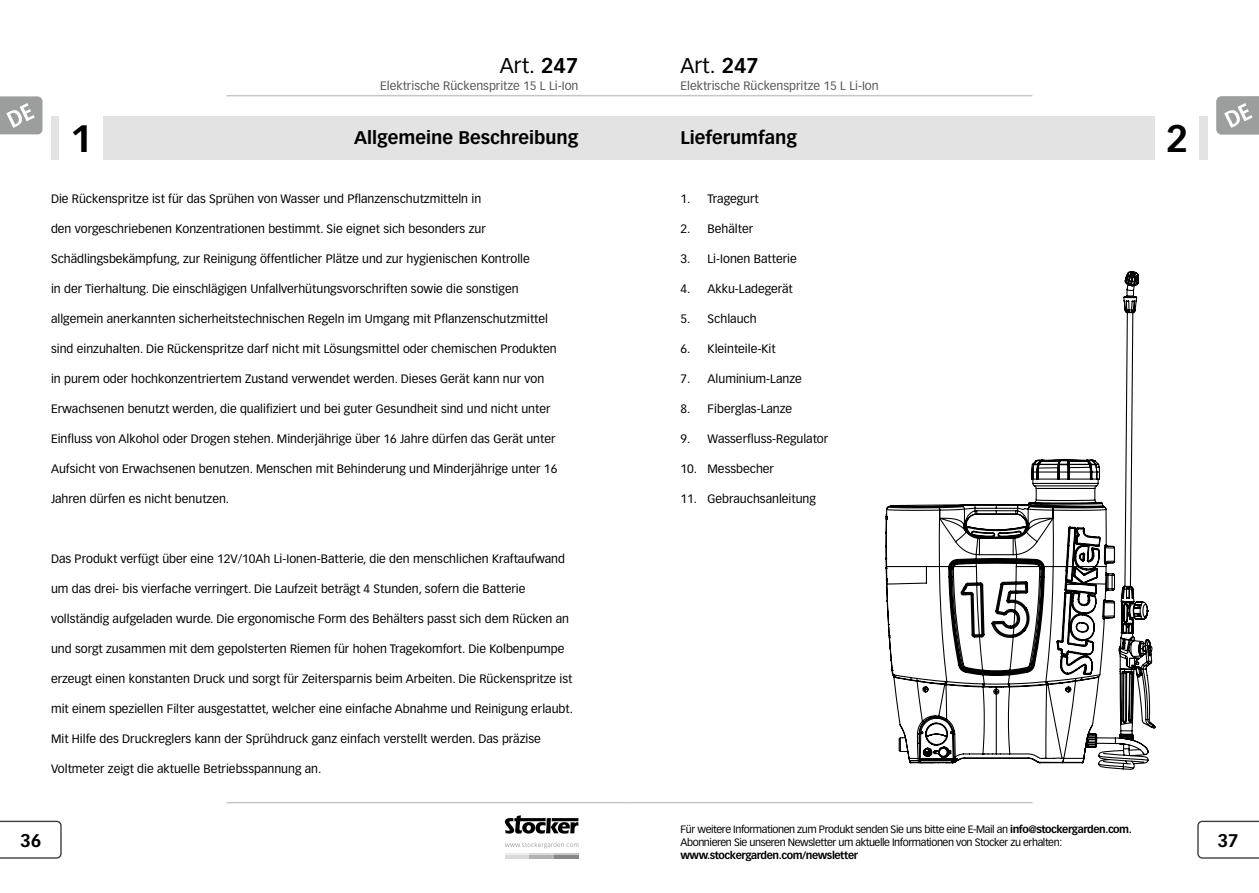
<style>
.page{position:relative;width:1259px;height:893px;background:#fff}
.page>*{position:absolute;margin:0;border:0;box-sizing:border-box;transform-origin:0 0}
.t1{font:700 37.5px "Vectora LT Std";color:#000}
.t2{font:21px "Vectora LT Std";color:#000}
.t3{font:700 18px "Vectora LT Std";color:#000}
.t4{font:12px "Vectora LT Std";color:#000}
.t5{font:12px "Vectora LT Std";color:#565656}
.t6{font:10.5px/12.6px "Vectora LT Std";letter-spacing:-.04em;color:#000}
.t7{font:700 10.5px "Vectora LT Std";letter-spacing:-.04em;color:#000}
.s1{font-weight:700}
</style>
<div class="page">
<svg style="left:1197px;top:821px;width:62px;height:38px"></svg>
<svg style="left:0;top:821px;width:62px;height:38px"></svg>
<hr style="left:226px;top:95px;width:403px;height:1px;background:#c5c6c6">
<hr style="left:629px;top:95px;width:403px;height:1px;background:#c5c6c6">
<hr style="left:226px;top:802px;width:403px;height:1px;background:#c5c6c6">
<hr style="left:629px;top:802px;width:403px;height:1px;background:#c5c6c6">
<svg style="left:505px;top:815px;width:73px;height:19px"></svg>
<svg style="left:505px;top:842px;width:73px;height:6px"></svg>
<hr style="left:505px;top:853px;width:24px;height:2px;background:#ececed">
<hr style="left:529px;top:853px;width:25px;height:2px;background:#dadada">
<hr style="left:554px;top:853px;width:24px;height:2px;background:#c5c6c6">
<hr style="left:505px;top:855px;width:24px;height:4px;background:#dadada">
<hr style="left:529px;top:855px;width:25px;height:4px;background:#b1b2b3">
<hr style="left:554px;top:855px;width:24px;height:4px;background:#878786">
<svg style="left:1216px;top:96px;width:43px;height:38px;background:#aaabab"></svg>
<svg style="left:0;top:96px;width:43px;height:38px;background:#abacac"></svg>
<div style="left:51px;top:116px;width:578px;height:44px;background:#e3e3e3"></div>
<div style="left:629px;top:116px;width:579px;height:44px;background:#e3e3e3"></div>
<div style="left:1155px;top:116px;width:44px;height:44px;background:#fff"></div>
<div style="left:60px;top:116px;width:43px;height:44px;background:#fff"></div>
<svg style="left:885px;top:271px;width:271px;height:499px"></svg>
<h2 class="t2" style="left:500px;top:53px;width:80px">Art. <span class="s1">247</span></h2>
<p class="t5" style="left:380px;top:79px;width:200px">Elektrische Rückenspritze 15 L Li-Ion</p>
<h2 class="t2" style="left:680px;top:53px;width:80px">Art. <span class="s1">247</span></h2>
<p class="t5" style="left:680px;top:79px;width:200px">Elektrische Rückenspritze 15 L Li-Ion</p>
<h1 class="t1" style="left:70px;top:116px;width:24px">1</h1>
<h3 class="t3" style="left:354px;top:126px;width:226px">Allgemeine Beschreibung</h3>
<h1 class="t1" style="left:1166px;top:116px;width:24px">2</h1>
<h3 class="t3" style="left:680px;top:126px;width:118px">Lieferumfang</h3>
<p class="t4" style="left:51px;top:192px;width:432px">Die Rückenspritze ist für das Sprühen von Wasser und Pflanzenschutzmitteln in</p>
<p class="t4" style="left:51px;top:222px;width:436px">den vorgeschriebenen Konzentrationen bestimmt. Sie eignet sich besonders zur</p>
<p class="t4" style="left:51px;top:252px;width:480px">Schädlingsbekämpfung, zur Reinigung öffentlicher Plätze und zur hygienischen Kontrolle</p>
<p class="t4" style="left:51px;top:282px;width:469px">in der Tierhaltung. Die einschlägigen Unfallverhütungsvorschriften sowie die sonstigen</p>
<p class="t4" style="left:51px;top:312px;width:498px">allgemein anerkannten sicherheitstechnischen Regeln im Umgang mit Pflanzenschutzmittel</p>
<p class="t4" style="left:51px;top:342px;width:507px">sind einzuhalten. Die Rückenspritze darf nicht mit Lösungsmittel oder chemischen Produkten</p>
<p class="t4" style="left:51px;top:372px;width:495px">in purem oder hochkonzentriertem Zustand verwendet werden. Dieses Gerät kann nur von</p>
<p class="t4" style="left:51px;top:402px;width:501px">Erwachsenen benutzt werden, die qualifiziert und bei guter Gesundheit sind und nicht unter</p>
<p class="t4" style="left:51px;top:432px;width:506px">Einfluss von Alkohol oder Drogen stehen. Minderjährige über 16 Jahre dürfen das Gerät unter</p>
<p class="t4" style="left:51px;top:462px;width:508px">Aufsicht von Erwachsenen benutzen. Menschen mit Behinderung und Minderjährige unter 16</p>
<p class="t4" style="left:51px;top:492px;width:180px">Jahren dürfen es nicht benutzen.</p>
<p class="t4" style="left:51px;top:552px;width:515px">Das Produkt verfügt über eine 12V/10Ah Li-Ionen-Batterie, die den menschlichen Kraftaufwand</p>
<p class="t4" style="left:51px;top:582px;width:476px">um das drei- bis vierfache verringert. Die Laufzeit beträgt 4 Stunden, sofern die Batterie</p>
<p class="t4" style="left:51px;top:612px;width:519px">vollständig aufgeladen wurde. Die ergonomische Form des Behälters passt sich dem Rücken an</p>
<p class="t4" style="left:51px;top:642px;width:515px">und sorgt zusammen mit dem gepolsterten Riemen für hohen Tragekomfort. Die Kolbenpumpe</p>
<p class="t4" style="left:51px;top:672px;width:523px">erzeugt einen konstanten Druck und sorgt für Zeitersparnis beim Arbeiten. Die Rückenspritze ist</p>
<p class="t4" style="left:51px;top:702px;width:523px">mit einem speziellen Filter ausgestattet, welcher eine einfache Abnahme und Reinigung erlaubt.</p>
<p class="t4" style="left:51px;top:732px;width:491px">Mit Hilfe des Druckreglers kann der Sprühdruck ganz einfach verstellt werden. Das präzise</p>
<p class="t4" style="left:51px;top:762px;width:272px">Voltmeter zeigt die aktuelle Betriebsspannung an.</p>
<p class="t4" style="left:680px;top:192px;width:80px">1. Tragegurt</p>
<p class="t4" style="left:680px;top:222px;width:74px">2. Behälter</p>
<p class="t4" style="left:680px;top:252px;width:118px">3. Li-Ionen Batterie</p>
<p class="t4" style="left:680px;top:282px;width:114px">4. Akku-Ladegerät</p>
<p class="t4" style="left:680px;top:312px;width:78px">5. Schlauch</p>
<p class="t4" style="left:680px;top:342px;width:97px">6. Kleinteile-Kit</p>
<p class="t4" style="left:680px;top:372px;width:123px">7. Aluminium-Lanze</p>
<p class="t4" style="left:680px;top:402px;width:113px">8. Fiberglas-Lanze</p>
<p class="t4" style="left:680px;top:432px;width:149px">9. Wasserfluss-Regulator</p>
<p class="t4" style="left:680px;top:462px;width:95px">10. Messbecher</p>
<p class="t4" style="left:680px;top:492px;width:137px">11. Gebrauchsanleitung</p>
<p class="t6" style="left:680px;top:823px;width:453px">Für weitere Informationen zum Produkt senden Sie uns bitte eine E-Mail an <span class="s1">info@stockergarden.com.<br></span>Abonnieren Sie unseren Newsletter um aktuelle Informationen von Stocker zu erhalten:</p>
<p class="t7" style="left:680px;top:849px;width:179px">www.stockergarden.com/newsletter</p>
<h3 class="t3" style="left:20px;top:829px;width:23px">36</h3>
<h3 class="t3" style="left:1217px;top:829px;width:23px">37</h3>
</div>
